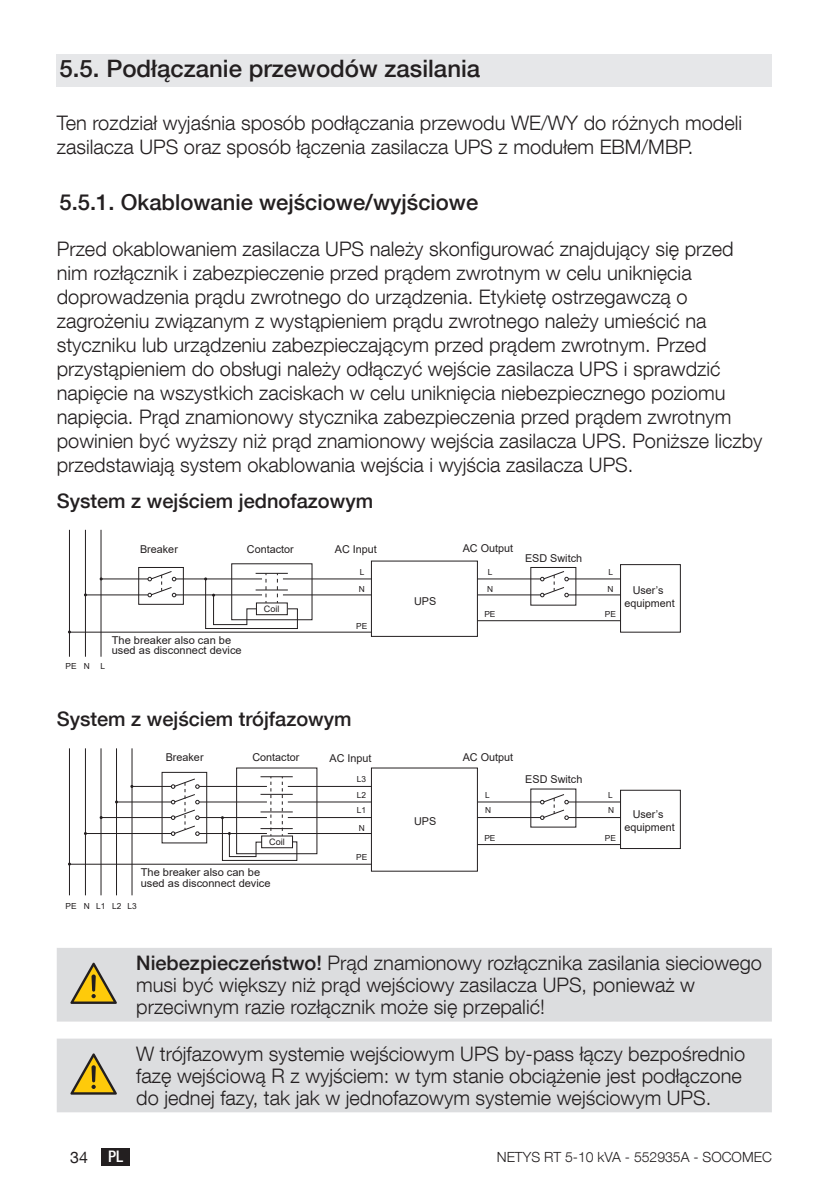
<style>
.page{position:relative;width:840px;height:1191px;background:#fff}
.page>*{position:absolute;margin:0;border:0;box-sizing:border-box;transform-origin:0 0}
.t1{font:500 24px "Helvetica Neue LT Com";color:#231f20}
.t2{font:500 22px "Helvetica Neue LT Com";color:#231f20}
.t3{font:300 20px/24px "Helvetica Neue LT Com";color:#231f20}
.t4{font:500 20px "Helvetica Neue LT Com";color:#231f20}
.t5{font:16px "Helvetica Neue LT Com";color:#231f20}
.t6{font:500 condensed 16px "Helvetica Neue LT Com";color:#fff}
.t7{font:300 14px "Helvetica Neue LT Com";color:#231f20}
.t8{font:10.8px/13px "Arial";color:#231f20;text-align:center}
.t9{font:8.8px "Arial";color:#231f20}
.t10{font:8.4px "Arial";color:#231f20}
.s1{font-weight:500}
</style>
<div class="page">
<div style="left:101px;top:1148px;width:29px;height:17px;background:#231f20"></div>
<div style="left:57px;top:54px;width:714px;height:33px;background:#e6e7e9"></div>
<div style="left:138px;top:567px;width:45px;height:37px;border:1px solid #231f20"></div>
<div style="left:530px;top:567px;width:46px;height:38px;border:1px solid #231f20"></div>
<div style="left:620px;top:564px;width:60px;height:68px;border:1px solid #231f20"></div>
<hr style="left:69px;top:530px;width:1px;height:126px;background:#231f20">
<hr style="left:85px;top:530px;width:1px;height:126px;background:#231f20">
<hr style="left:101px;top:530px;width:1px;height:126px;background:#231f20">
<hr style="left:69px;top:632px;width:302px;height:1px;background:#231f20">
<hr style="left:477px;top:620px;width:143px;height:1px;background:#231f20">
<hr style="left:85px;top:594px;width:63px;height:1px;background:#231f20">
<hr style="left:101px;top:578px;width:47px;height:1px;background:#231f20">
<hr style="left:176px;top:578px;width:86px;height:1px;background:#231f20">
<hr style="left:176px;top:594px;width:86px;height:1px;background:#231f20">
<hr style="left:283px;top:578px;width:88px;height:1px;background:#231f20">
<hr style="left:283px;top:594px;width:88px;height:1px;background:#231f20">
<hr style="left:477px;top:578px;width:63px;height:1px;background:#231f20">
<hr style="left:477px;top:594px;width:63px;height:1px;background:#231f20">
<hr style="left:568px;top:578px;width:52px;height:1px;background:#231f20">
<hr style="left:568px;top:594px;width:52px;height:1px;background:#231f20">
<svg style="left:148px;top:571px;width:28px;height:26px"></svg>
<svg style="left:540px;top:571px;width:28px;height:26px"></svg>
<svg style="left:204px;top:573px;width:94px;height:56px"></svg>
<div style="left:162px;top:772px;width:45px;height:71px;border:1px solid #231f20"></div>
<div style="left:620px;top:790px;width:60px;height:58px;border:1px solid #231f20"></div>
<hr style="left:69px;top:748px;width:1px;height:147px;background:#231f20">
<hr style="left:85px;top:748px;width:1px;height:147px;background:#231f20">
<hr style="left:101px;top:748px;width:1px;height:147px;background:#231f20">
<hr style="left:116px;top:748px;width:1px;height:147px;background:#231f20">
<hr style="left:132px;top:748px;width:1px;height:147px;background:#231f20">
<hr style="left:69px;top:864px;width:302px;height:1px;background:#231f20">
<hr style="left:477px;top:844px;width:143px;height:1px;background:#231f20">
<hr style="left:85px;top:833px;width:86px;height:1px;background:#231f20">
<hr style="left:101px;top:817px;width:70px;height:1px;background:#231f20">
<hr style="left:199px;top:817px;width:68px;height:1px;background:#231f20">
<hr style="left:199px;top:833px;width:68px;height:1px;background:#231f20">
<hr style="left:288px;top:817px;width:83px;height:1px;background:#231f20">
<hr style="left:288px;top:833px;width:83px;height:1px;background:#231f20">
<hr style="left:477px;top:817px;width:63px;height:1px;background:#231f20">
<hr style="left:568px;top:817px;width:52px;height:1px;background:#231f20">
<hr style="left:116px;top:801px;width:55px;height:1px;background:#231f20">
<hr style="left:199px;top:801px;width:68px;height:1px;background:#231f20">
<hr style="left:288px;top:801px;width:83px;height:1px;background:#231f20">
<hr style="left:477px;top:801px;width:63px;height:1px;background:#231f20">
<hr style="left:568px;top:801px;width:52px;height:1px;background:#231f20">
<svg style="left:540px;top:794px;width:28px;height:25px"></svg>
<hr style="left:132px;top:786px;width:39px;height:1px;background:#231f20">
<hr style="left:199px;top:786px;width:68px;height:1px;background:#231f20">
<hr style="left:288px;top:786px;width:83px;height:1px;background:#231f20">
<svg style="left:171px;top:778px;width:28px;height:57px"></svg>
<svg style="left:221px;top:776px;width:76px;height:85px"></svg>
<div style="left:57px;top:948px;width:714px;height:73px;background:#dcdddf"></div>
<svg style="left:70px;top:962px;width:47px;height:42px;background:#c2b175"></svg>
<div style="left:57px;top:1038px;width:714px;height:74px;background:#dcdddf"></div>
<svg style="left:70px;top:1053px;width:47px;height:41px;background:#c4b375"></svg>
<p class="t1" style="left:60px;top:54px;width:422px">5.5. Podłączanie przewodów zasilania</p>
<p class="t3" style="left:57px;top:110px;width:686px">Ten rozdział wyjaśnia sposób podłączania przewodu WE/WY do różnych modeli zasilacza UPS oraz sposób łączenia zasilacza UPS z modułem EBM/MBP.</p>
<p class="t2" style="left:60px;top:189px;width:420px">5.5.1. Okablowanie wejściowe/wyjściowe</p>
<p class="t3" style="left:57px;top:237px;width:706px">Przed okablowaniem zasilacza UPS należy skonfigurować znajdujący się przed nim rozłącznik i zabezpieczenie przed prądem zwrotnym w celu uniknięcia doprowadzenia prądu zwrotnego do urządzenia. Etykietę ostrzegawczą o zagrożeniu związanym z wystąpieniem prądu zwrotnego należy umieścić na styczniku lub urządzeniu zabezpieczającym przed prądem zwrotnym. Przed przystąpieniem do obsługi należy odłączyć wejście zasilacza UPS i sprawdzić napięcie na wszystkich zaciskach w celu uniknięcia niebezpiecznego poziomu napięcia. Prąd znamionowy stycznika zabezpieczenia przed prądem zwrotnym powinien być wyższy niż prąd znamionowy wejścia zasilacza UPS. Poniższe liczby przedstawiają system okablowania wejścia i wyjścia zasilacza UPS.</p>
<p class="t4" style="left:57px;top:489px;width:318px">System z wejściem jednofazowym</p>
<p class="t10" style="left:66px;top:660px;width:13px">PE</p>
<p class="t10" style="left:84px;top:660px;width:8px">N</p>
<p class="t8" style="left:140px;top:542px;width:39px">Breaker</p>
<p class="t8" style="left:247px;top:542px;width:48px">Contactor</p>
<p class="t8" style="left:335px;top:543px;width:44px">AC Input</p>
<p class="t8" style="left:462px;top:542px;width:52px">AC Output</p>
<p class="t8" style="left:112px;top:634px;width:131px;line-height:10.8px;text-align:left">The breaker also can be used as disconnect device</p>
<p class="t10" style="left:100px;top:660px;width:6px">L</p>
<p class="t9" style="left:264px;top:602px;width:17px">Coil</p>
<p class="t10" style="left:359px;top:566px;width:6px">L</p>
<p class="t10" style="left:358px;top:584px;width:8px">N</p>
<p class="t10" style="left:356px;top:620px;width:13px">PE</p>
<p class="t8" style="left:414px;top:594px;width:24px">UPS</p>
<p class="t10" style="left:487px;top:566px;width:6px">L</p>
<p class="t10" style="left:487px;top:584px;width:8px">N</p>
<p class="t10" style="left:484px;top:608px;width:13px">PE</p>
<p class="t8" style="left:524px;top:552px;width:59px">ESD Switch</p>
<p class="t10" style="left:608px;top:566px;width:6px">L</p>
<p class="t10" style="left:607px;top:584px;width:8px">N</p>
<p class="t10" style="left:604px;top:608px;width:13px">PE</p>
<p class="t8" style="left:624px;top:584px;width:52px">User’s equipment</p>
<p class="t4" style="left:57px;top:707px;width:296px">System z wejściem trójfazowym</p>
<p class="t8" style="left:166px;top:750px;width:39px">Breaker</p>
<p class="t8" style="left:252px;top:751px;width:48px">Contactor</p>
<p class="t8" style="left:329px;top:751px;width:44px">AC Input</p>
<p class="t8" style="left:462px;top:750px;width:52px">AC Output</p>
<p class="t10" style="left:356px;top:773px;width:11px">L3</p>
<p class="t10" style="left:356px;top:788px;width:11px">L2</p>
<p class="t10" style="left:356px;top:804px;width:11px">L1</p>
<p class="t10" style="left:358px;top:822px;width:8px">N</p>
<p class="t8" style="left:414px;top:814px;width:24px">UPS</p>
<p class="t10" style="left:485px;top:788px;width:6px">L</p>
<p class="t10" style="left:485px;top:804px;width:8px">N</p>
<p class="t8" style="left:525px;top:772px;width:59px">ESD Switch</p>
<p class="t10" style="left:607px;top:788px;width:6px">L</p>
<p class="t10" style="left:607px;top:804px;width:8px">N</p>
<p class="t9" style="left:269px;top:835px;width:17px">Coil</p>
<p class="t10" style="left:66px;top:900px;width:13px">PE</p>
<p class="t10" style="left:96px;top:900px;width:11px">L1</p>
<p class="t10" style="left:84px;top:900px;width:8px">N</p>
<p class="t8" style="left:141px;top:867px;width:131px;line-height:10.8px;text-align:left">The breaker also can be used as disconnect device</p>
<p class="t10" style="left:112px;top:900px;width:11px">L2</p>
<p class="t10" style="left:127px;top:900px;width:11px">L3</p>
<p class="t10" style="left:356px;top:851px;width:13px">PE</p>
<p class="t10" style="left:484px;top:831px;width:13px">PE</p>
<p class="t10" style="left:604px;top:831px;width:13px">PE</p>
<p class="t8" style="left:624px;top:807px;width:52px">User’s equipment</p>
<p class="t3" style="left:136px;top:951px;width:627px;line-height:22px"><span class="s1">Niebezpieczeństwo!</span> Prąd znamionowy rozłącznika zasilania sieciowego musi być większy niż prąd wejściowy zasilacza UPS, ponieważ w przeciwnym razie rozłącznik może się przepalić!</p>
<p class="t3" style="left:136px;top:1042px;width:610px;line-height:22px">W trójfazowym systemie wejściowym UPS by-pass łączy bezpośrednio fazę wejściową R z wyjściem: w tym stanie obciążenie jest podłączone do jednej fazy, tak jak w jednofazowym systemie wejściowym UPS.</p>
<p class="t5" style="left:70px;top:1147px;width:19px">34</p>
<p class="t6" style="left:108px;top:1147px;width:17px">PL</p>
<p class="t7" style="left:496px;top:1148px;width:276px">NETYS RT 5-10 kVA - 552935A - SOCOMEC</p>
</div>
